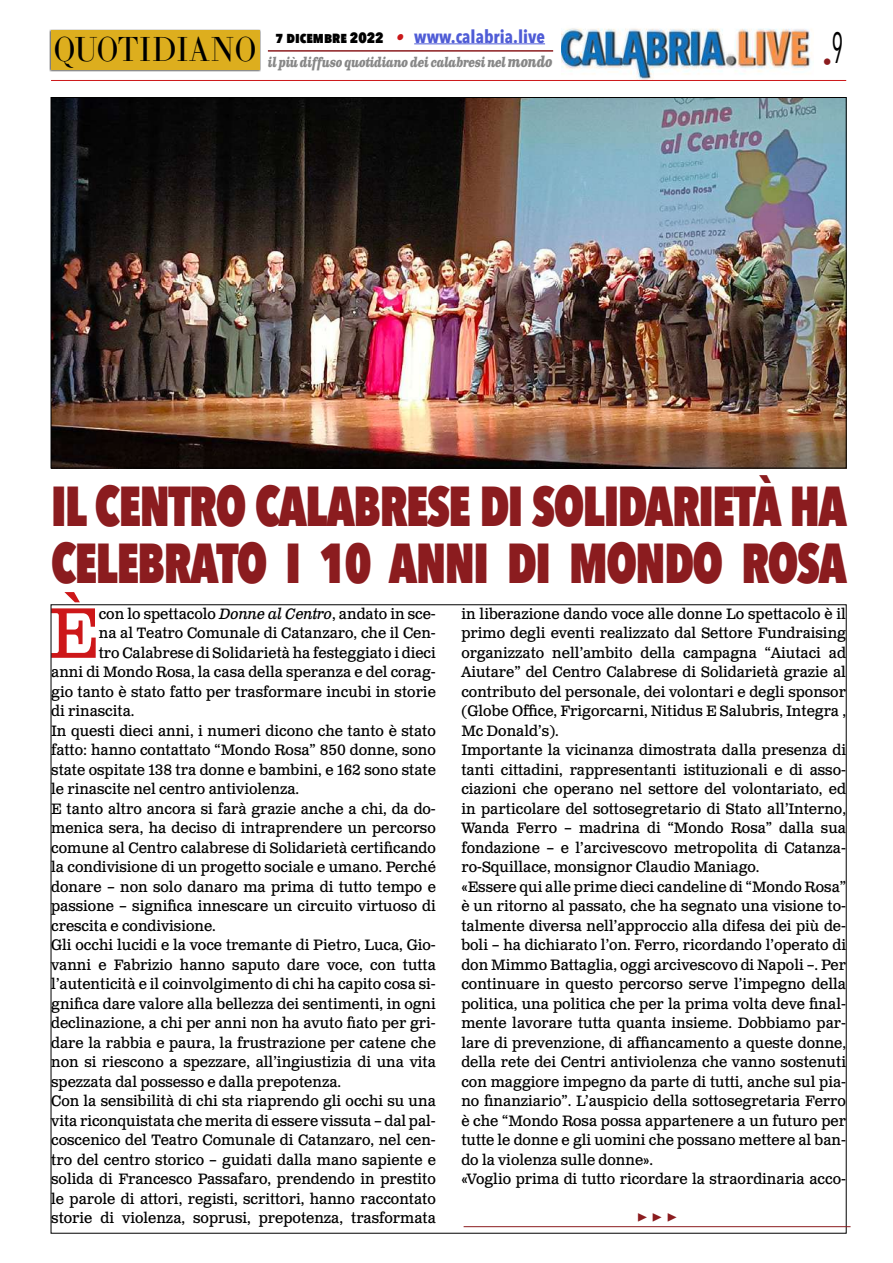
<style>
.page{position:relative;width:893px;height:1263px;background:#fff}
.page>*{position:absolute;margin:0;border:0;box-sizing:border-box;transform-origin:0 0}
.t1{font:71.25px "Clarendon Text Pro";color:#cd1719;scale:.96 1}
.t2{font:800 56.1px/57px "Avenir Next Condensed";letter-spacing:-.03em;color:#8b1c1f;scale:.85 1}
.t3{font:34.2px "LTC Bodoni 175 Pro";color:#000;scale:.88 1}
.t4{font:700 18px "Avenir Next Condensed";color:#4f5cd6}
.t5{font:700 18px "Minion Pro";color:#8b1c1f}
.t6{font:18px "Avenir Next Condensed";color:#8b1c1f}
.t7{font:15px/19.5px "Clarendon Text Pro";color:#000;scale:.96 1}
.t8{font:italic 700 13.5px "Clarendon Text Pro";letter-spacing:-.05em;color:#878787;scale:.79 1}
.s1{font-weight:800;font-size:15px;color:#000}
.s2{font-family:"Clarendon Text Pro";font-style:italic;font-size:16.5px;color:#ca181a}
.s3{font-size:15px}
.s4{font-style:italic}
</style>
<div class="page">
<img style="left:561px;top:28px;width:251px;height:52px">
<hr style="left:51px;top:80px;width:795px;height:1px;background:#cd1719">
<div style="left:49px;top:29px;width:212px;height:43px;background:#000;opacity:.75"></div>
<div style="left:51px;top:31px;width:208px;height:39px;background:#ddae1e"></div>
<hr style="left:414px;top:43px;width:131px;height:1px;background:#4f5cd6">
<hr style="left:268px;top:50px;width:285px;height:2px;background:#8b1c1f">
<img style="left:53px;top:99px;width:791px;height:367px">
<hr style="left:464px;top:1226px;width:386px;height:1px;background:#8b1c1f">
<h3 class="t3" style="left:54px;top:27px;width:232px">QUOTIDIANO</h3>
<p class="t4" style="left:276px;top:25px;width:271px"><span class="s1">7 dicembre 2022</span> <span class="s2">•</span> www.calabria.live</p>
<p class="t8" style="left:268px;top:53px;width:362px">il più diffuso quotidiano dei calabresi nel <span class="s3">mondo</span></p>
<p class="t6" style="left:823px;top:46px;width:22px">•<sup>9</sup></p>
<h2 class="t2" style="left:51px;top:477px;width:938px">IL CENTRO CALABRESE DI SOLIDARIETÀ HA<br>CELEBRATO I 10 ANNI DI MONDO ROSA</h2>
<h1 class="t1" style="left:49px;top:590px;width:54px">È</h1>
<p class="t7" style="left:99px;top:604px;width:353px">con lo spettacolo <span class="s4">Donne al Centro</span>, andato in sce-</p>
<p class="t7" style="left:99px;top:624px;width:353px">na al Teatro Comunale di Catanzaro, che il Cen-</p>
<p class="t7" style="left:99px;top:643px;width:353px">tro Calabrese di Solidarietà ha festeggiato i dieci</p>
<p class="t7" style="left:51px;top:663px;width:402px">anni di Mondo Rosa, la casa della speranza e del corag-</p>
<p class="t7" style="left:51px;top:682px;width:402px">gio tanto è stato fatto per trasformare incubi in storie</p>
<p class="t7" style="left:51px;top:702px;width:88px">di rinascita.</p>
<p class="t7" style="left:51px;top:721px;width:402px">In questi dieci anni, i numeri dicono che tanto è stato</p>
<p class="t7" style="left:51px;top:741px;width:402px">fatto: hanno contattato “Mondo Rosa” 850 donne, sono</p>
<p class="t7" style="left:51px;top:760px;width:402px">state ospitate 138 tra donne e bambini, e 162 sono state</p>
<p class="t7" style="left:51px;top:780px;width:260px">le rinascite nel centro antiviolenza.</p>
<p class="t7" style="left:51px;top:799px;width:402px">E tanto altro ancora si farà grazie anche a chi, da do-</p>
<p class="t7" style="left:51px;top:819px;width:402px">menica sera, ha deciso di intraprendere un percorso</p>
<p class="t7" style="left:51px;top:838px;width:402px">comune al Centro calabrese di Solidarietà certificando</p>
<p class="t7" style="left:51px;top:858px;width:402px">la condivisione di un progetto sociale e umano. Perché</p>
<p class="t7" style="left:51px;top:877px;width:402px">donare – non solo danaro ma prima di tutto tempo e</p>
<p class="t7" style="left:51px;top:897px;width:402px">passione – significa innescare un circuito virtuoso di</p>
<p class="t7" style="left:51px;top:916px;width:173px">crescita e condivisione.</p>
<p class="t7" style="left:51px;top:936px;width:402px">Gli occhi lucidi e la voce tremante di Pietro, Luca, Gio-</p>
<p class="t7" style="left:51px;top:955px;width:402px">vanni e Fabrizio hanno saputo dare voce, con tutta</p>
<p class="t7" style="left:51px;top:975px;width:402px">l’autenticità e il coinvolgimento di chi ha capito cosa si-</p>
<p class="t7" style="left:51px;top:994px;width:402px">gnifica dare valore alla bellezza dei sentimenti, in ogni</p>
<p class="t7" style="left:51px;top:1014px;width:402px">declinazione, a chi per anni non ha avuto fiato per gri-</p>
<p class="t7" style="left:51px;top:1033px;width:402px">dare la rabbia e paura, la frustrazione per catene che</p>
<p class="t7" style="left:51px;top:1053px;width:402px">non si riescono a spezzare, all’ingiustizia di una vita</p>
<p class="t7" style="left:51px;top:1072px;width:304px">spezzata dal possesso e dalla prepotenza.</p>
<p class="t7" style="left:51px;top:1092px;width:402px">Con la sensibilità di chi sta riaprendo gli occhi su una</p>
<p class="t7" style="left:51px;top:1111px;width:402px">vita riconquistata che merita di essere vissuta – dal pal-</p>
<p class="t7" style="left:51px;top:1131px;width:402px">coscenico del Teatro Comunale di Catanzaro, nel cen-</p>
<p class="t7" style="left:51px;top:1150px;width:402px">tro del centro storico – guidati dalla mano sapiente e</p>
<p class="t7" style="left:51px;top:1170px;width:402px">solida di Francesco Passafaro, prendendo in prestito</p>
<p class="t7" style="left:51px;top:1189px;width:402px">le parole di attori, registi, scrittori, hanno raccontato</p>
<p class="t7" style="left:51px;top:1209px;width:402px">storie di violenza, soprusi, prepotenza, trasformata</p>
<p class="t7" style="left:461px;top:604px;width:402px">in liberazione dando voce alle donne Lo spettacolo è il primo degli eventi realizzato dal Settore Fundraising organizzato nell’ambito della campagna “Aiutaci ad Aiutare” del Centro Calabrese di Solidarietà grazie al contributo del personale, dei volontari e degli sponsor (Globe Office, Frigorcarni, Nitidus E Salubris, Integra , Mc Donald’s).<br>Importante la vicinanza dimostrata dalla presenza di tanti cittadini, rappresentanti istituzionali e di asso&shy;ciazioni che operano nel settore del volontariato, ed in particolare del sottosegretario di Stato all’Interno, Wanda Ferro – madrina di “Mondo Rosa” dalla sua fondazione – e l’arcivescovo metropolita di Catanza&shy;ro-Squillace, monsignor Claudio Maniago.<br>«Essere qui alle prime dieci candeline di “Mondo Rosa” è un ritorno al passato, che ha segnato una visione to&shy;talmente diversa nell’approccio alla difesa dei più de&shy;boli – ha dichiarato l’on. Ferro, ricordando l’operato di don Mimmo Battaglia, oggi arcivescovo di Napoli –. Per continuare in questo percorso serve l’impegno della politica, una politica che per la prima volta deve final&shy;mente lavorare tutta quanta insieme. Dobbiamo par&shy;lare di prevenzione, di affiancamento a queste donne, della rete dei Centri antiviolenza che vanno sostenuti con maggiore impegno da parte di tutti, anche sul pia&shy;no finanziario”. L’auspicio della sottosegretaria Ferro è che “Mondo Rosa possa appartenere a un futuro per tutte le donne e gli uomini che possano mettere al ban&shy;do la violenza sulle donne».<br>«Voglio prima di tutto ricordare la straordinaria acco-</p>
<p class="t5" style="left:637px;top:1204px;width:42px">▶ ▶ ▶</p>
</div>
